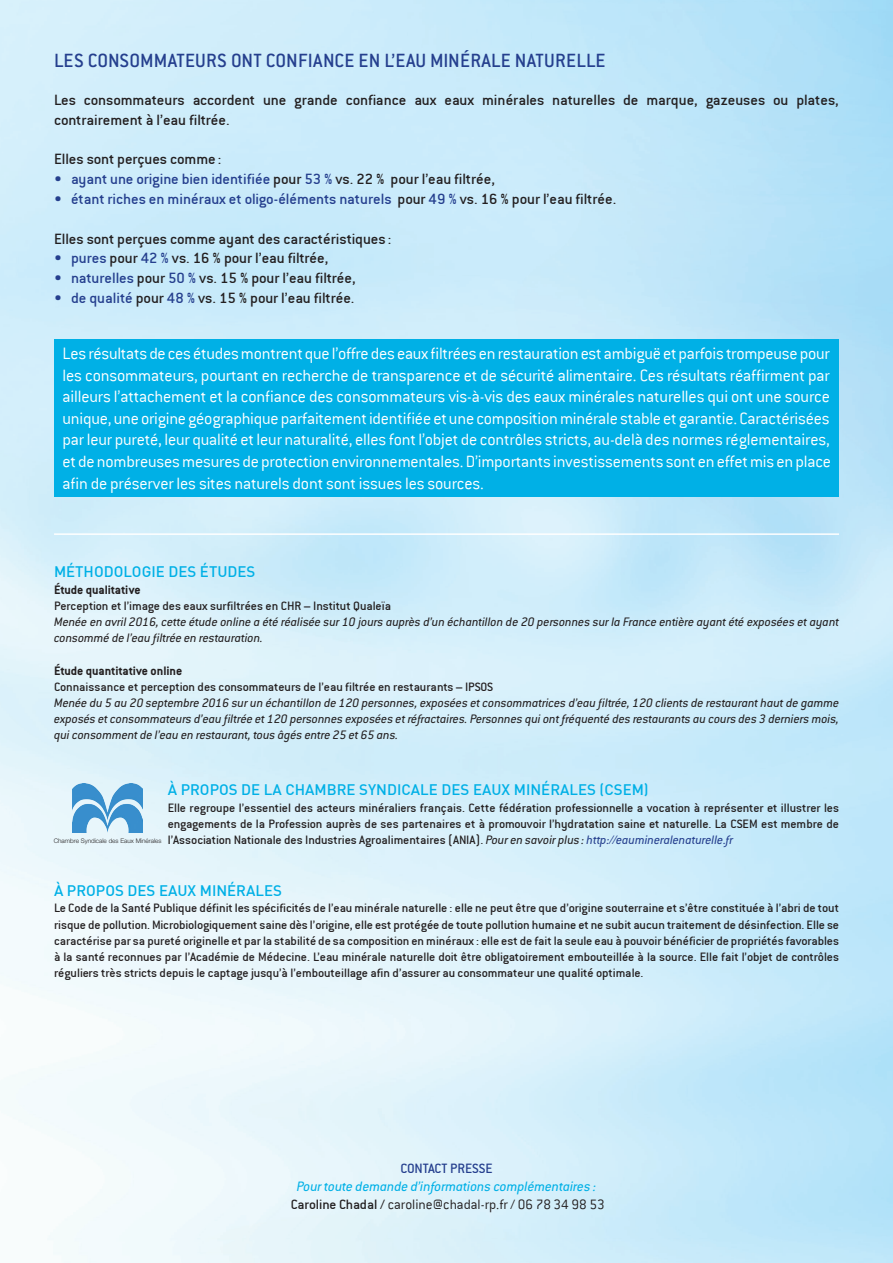
<style>
.page{position:relative;width:893px;height:1263px;background:#fff}
.page>*{position:absolute;margin:0;border:0;box-sizing:border-box;transform-origin:0 0}
.t1{font:21px "Conduit ITC Medium";letter-spacing:.015em;color:#253f8e}
.t2{font:300 18px/21.6px "Conduit ITC";letter-spacing:-.01em;color:#fff;text-align:justify}
.t3{font:16.5px/19.8px "Conduit ITC";color:#231f20}
.t4{font:16.5px "Conduit ITC";color:#253f8e}
.t5{font:500 15px "DIN";color:#00b0e6}
.t6{font:300 15px "Conduit ITC";color:#231f20}
.t7{font:italic 15px "Conduit ITC";color:#00b0e6}
.t8{font:15px "Conduit ITC";color:#253f8e}
.t9{font:13.5px/16.2px "Conduit ITC";color:#231f20;text-align:justify}
.t10{font:italic 13.5px/16.2px "Conduit ITC";color:#231f20}
.t11{font:700 13.5px "Conduit ITC";color:#231f20}
.t12{font:300 6.3px "Helvetica Neue LT Std";color:#231f20}
.s1{color:#231f20}
.s2{color:#253f8e}
.s3{font-style:italic}
.s4{font-style:italic;color:#253f8e}
.s5{font-weight:400}
</style>
<div class="page">
<img style="left:0;top:0;width:893px;height:1263px">
<div style="left:54px;top:339px;width:785px;height:158px;background:#00b0e6"></div>
<img style="left:73px;top:783px;width:70px;height:50px">
<hr style="left:54px;top:533px;width:785px;height:2px;background:#fff">
<p class="t1" style="left:54px;top:48px;width:553px">LES CONSOMMATEURS ONT CONFIANCE EN L’EAU MINÉRALE NATURELLE</p>
<p class="t3" style="left:54px;top:90px;width:786px">Les consommateurs accordent une grande confiance aux eaux minérales naturelles de marque, gazeuses ou plates, contrairement à l’eau filtrée.</p>
<p class="t3" style="left:54px;top:149px;width:169px">Elles sont perçues comme :</p>
<p class="t4" style="left:55px;top:170px;width:442px">• ayant une origine bien identifiée <span class="s1">pour</span> 53 % <span class="s1">vs. 22 % pour l’eau filtrée,</span></p>
<p class="t4" style="left:55px;top:190px;width:563px">• étant riches en minéraux et oligo-éléments naturels <span class="s1">pour</span> 49 % <span class="s1">vs. 16 % pour l’eau filtrée.</span></p>
<p class="t3" style="left:54px;top:228px;width:339px">Elles sont perçues comme ayant des caractéristiques :</p>
<p class="t3" style="left:55px;top:248px;width:275px"><span class="s2">• pures</span> pour <span class="s2">42 %</span> vs. 16 % pour l’eau filtrée,</p>
<p class="t3" style="left:55px;top:268px;width:303px"><span class="s2">• naturelles</span> pour <span class="s2">50 %</span> vs. 15 % pour l’eau filtrée,</p>
<p class="t3" style="left:55px;top:288px;width:302px"><span class="s2">• de qualité</span> pour <span class="s2">48 %</span> vs. 15 % pour l’eau filtrée.</p>
<p class="t2" style="left:63px;top:343px;width:770px">Les résultats de ces études montrent que l’offre des eaux filtrées en restauration est ambiguë et parfois trompeuse pour les consommateurs, pourtant en recherche de transparence et de sécurité alimentaire. Ces résultats réaffirment par ailleurs l’attachement et la confiance des consommateurs vis-à-vis des eaux minérales naturelles qui ont une source unique, une origine géographique parfaitement identifiée et une composition minérale stable et garantie. Caractérisées par leur pureté, leur qualité et leur naturalité, elles font l’objet de contrôles stricts, au-delà des normes réglementaires, et de nombreuses mesures de protection environnementales. D’importants investissements sont en effet mis en place afin de préserver les sites naturels dont sont issues les sources.</p>
<p class="t5" style="left:54px;top:562px;width:203px">MÉTHODOLOGIE DES ÉTUDES</p>
<p class="t11" style="left:54px;top:581px;width:88px">Étude qualitative</p>
<p class="t9" style="left:54px;top:597px;width:339px">Perception et l’image des eaux surfiltrées en CHR – Institut Qualeïa</p>
<p class="t10" style="left:54px;top:613px;width:786px">Menée en avril 2016, cette étude online a été réalisée sur 10 jours auprès d’un échantillon de 20 personnes sur la France entière ayant été exposées et ayant consommé de l’eau filtrée en restauration.</p>
<p class="t11" style="left:54px;top:662px;width:130px">Étude quantitative online</p>
<p class="t9" style="left:54px;top:678px;width:441px">Connaissance et perception des consommateurs de l’eau filtrée en restaurants – IPSOS</p>
<p class="t10" style="left:54px;top:694px;width:787px;text-align:justify">Menée du 5 au 20 septembre 2016 sur un échantillon de 120 personnes, exposées et consommatrices d’eau filtrée, 120 clients de restaurant haut de gamme exposés et consommateurs d’eau filtrée et 120 personnes exposées et réfractaires. Personnes qui ont fréquenté des restaurants au cours des 3 derniers mois, qui consomment de l’eau en restaurant, tous âgés entre 25 et 65 ans.</p>
<p class="t5" style="left:168px;top:780px;width:482px">À PROPOS DE LA CHAMBRE SYNDICALE DES EAUX MINÉRALES (CSEM)</p>
<p class="t9" style="left:168px;top:799px;width:673px">Elle regroupe l’essentiel des acteurs minéraliers français. Cette fédération professionnelle a vocation à représenter et illustrer les engagements de la Profession auprès de ses partenaires et à promouvoir l’hydratation saine et naturelle. La CSEM est membre de l’Association Nationale des Industries Agroalimentaires (ANIA). <span class="s3">Pour en savoir plus :</span> <span class="s4">http://eaumineralenaturelle.fr</span></p>
<p class="t5" style="left:54px;top:881px;width:229px">À PROPOS DES EAUX MINÉRALES</p>
<p class="t9" style="left:54px;top:900px;width:787px">Le Code de la Santé Publique définit les spécificités de l’eau minérale naturelle : elle ne peut être que d’origine souterraine et s’être constituée à l’abri de tout risque de pollution. Microbiologiquement saine dès l’origine, elle est protégée de toute pollution humaine et ne subit aucun traitement de désinfection. Elle se caractérise par sa pureté originelle et par la stabilité de sa composition en minéraux : elle est de fait la seule eau à pouvoir bénéficier de propriétés favorables à la santé reconnues par l’Académie de Médecine. L’eau minérale naturelle doit être obligatoirement embouteillée à la source. Elle fait l’objet de contrôles réguliers très stricts depuis le captage jusqu’à l’embouteillage afin d’assurer au consommateur une qualité optimale.</p>
<p class="t12" style="left:54px;top:837px;width:109px">Chambre Syndicale des Eaux Minérales</p>
<p class="t8" style="left:400px;top:1160px;width:94px">CONTACT PRESSE</p>
<p class="t7" style="left:297px;top:1177px;width:301px">Pour toute demande d’informations complémentaires :</p>
<p class="t6" style="left:291px;top:1196px;width:315px"><span class="s5">Caroline Chadal /</span> caroline@chadal-rp.fr / 06 78 34 98 53</p>
</div>
